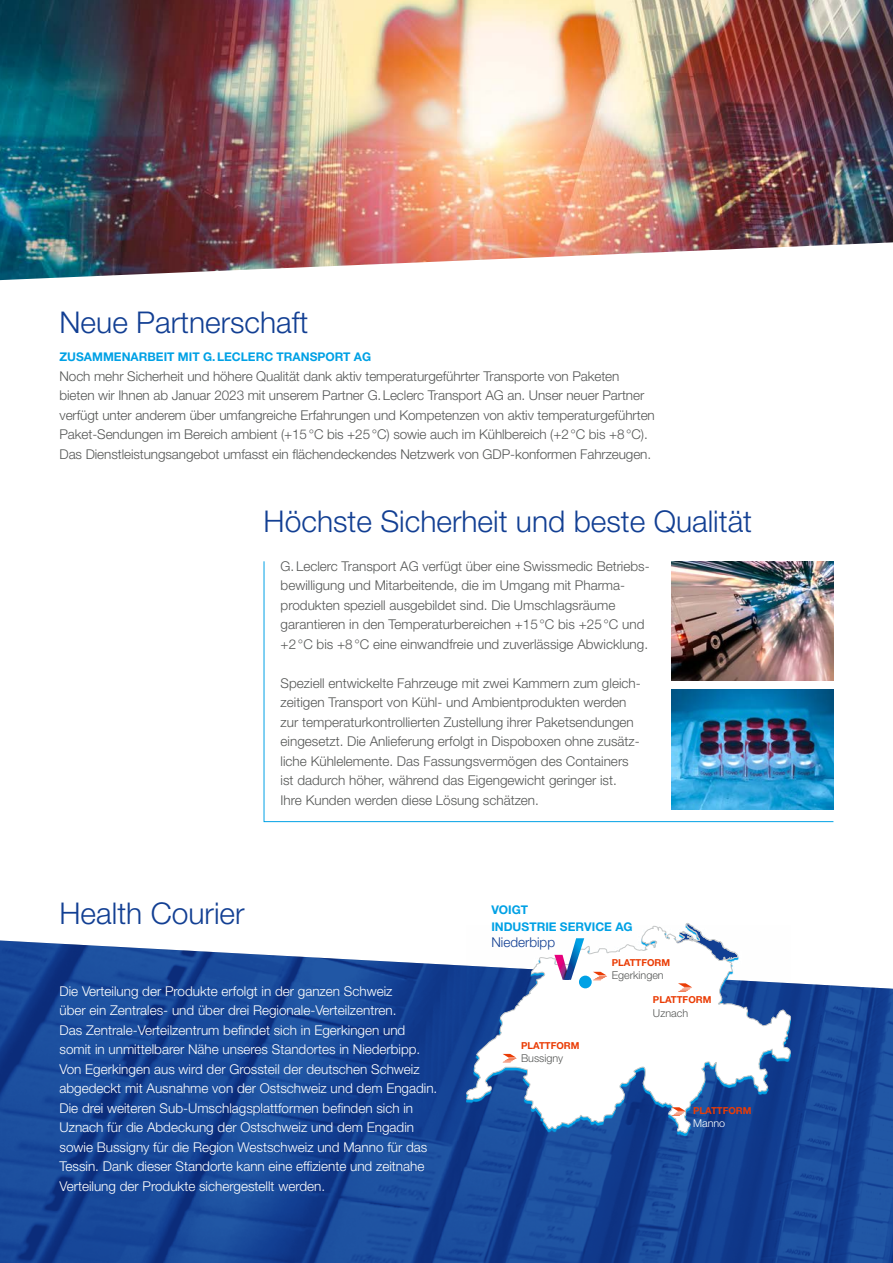
<style>
.page{position:relative;width:893px;height:1263px;background:#fff}
.page>*{position:absolute;margin:0;border:0;box-sizing:border-box;transform-origin:0 0}
.t1{font:300 30px "Helvetica Neue LT Std";color:#123f93}
.t2{font:300 13.5px/19.5px "Helvetica Neue LT Std";color:#555756}
.t3{font:300 13.5px/19.5px "Helvetica Neue LT Std";color:#fff}
.t4{font:300 13.5px "Helvetica Neue LT Std";color:#123f93}
.t5{font:700 12px/16.5px "Helvetica Neue LT Std";color:#00a1e5}
.t6{font:300 10.8px "Helvetica Neue LT Std";color:#555756}
.t7{font:300 10.8px "Helvetica Neue LT Std";color:#fff}
.t8{font:700 9.6px "Helvetica Neue LT Std";color:#ea3c05}
</style>
<div class="page">
<img style="left:0;top:940px;width:893px;height:323px">
<img style="left:0;top:0;width:893px;height:280px">
<svg style="left:263px;top:561px;width:571px;height:261px"></svg>
<svg style="left:465px;top:923px;width:326px;height:211px"></svg>
<svg style="left:554px;top:938px;width:30px;height:42px"></svg>
<svg style="left:595px;top:969px;width:13px;height:13px"></svg>
<div style="left:676px;top:980px;width:12px;height:13px;background:#fff;border-radius:50%"></div>
<div style="left:672px;top:1105px;width:13px;height:13px;background:#fff;border-radius:50%"></div>
<svg style="left:503px;top:1051px;width:12px;height:12px"></svg>
<div style="left:607px;top:955px;width:64px;height:29px;background:#fff"></div>
<svg style="left:678px;top:983px;width:14px;height:9px"></svg>
<svg style="left:672px;top:1107px;width:14px;height:9px"></svg>
<svg style="left:502px;top:1054px;width:15px;height:8px"></svg>
<svg style="left:593px;top:972px;width:14px;height:8px"></svg>
<div style="left:579px;top:976px;width:13px;height:12px;background:#00a1e5;border-radius:50%"></div>
<img style="left:672px;top:690px;width:161px;height:119px">
<img style="left:672px;top:561px;width:161px;height:119px">
<h1 class="t1" style="left:60px;top:304px;width:250px">Neue Partnerschaft</h1>
<p class="t5" style="left:60px;top:349px;width:313px">ZUSAMMENARBEIT MIT G.LECLERC TRANSPORT AG</p>
<p class="t2" style="left:60px;top:366px;width:597px">Noch mehr Sicherheit und höhere Qualität dank aktiv temperaturgeführter Transporte von Paketen bieten wir Ihnen ab Januar 2023 mit unserem Partner G.Leclerc Transport AG an. Unser neuer Partner verfügt unter anderem über umfangreiche Erfahrungen und Kompetenzen von aktiv temperaturgeführten Paket-Sendungen im Bereich ambient (+15°C bis +25°C) sowie auch im Kühlbereich (+2°C bis +8°C).<br>Das Dienstleistungsangebot umfasst ein flächendeckendes Netzwerk von GDP-konformen Fahrzeugen.</p>
<h1 class="t1" style="left:264px;top:503px;width:490px">Höchste Sicherheit und beste Qualität</h1>
<p class="t2" style="left:281px;top:556px;width:371px">G.Leclerc Transport AG verfügt über eine Swissmedic Betriebs&shy;bewilligung und Mitarbeitende, die im Umgang mit Pharma&shy;produkten speziell ausgebildet sind. Die Umschlagsräume garantieren in den Temperaturbereichen +15°C bis +25°C und +2°C bis +8°C eine einwandfreie und zuverlässige Abwicklung.</p>
<p class="t2" style="left:281px;top:673px;width:360px">Speziell entwickelte Fahrzeuge mit zwei Kammern zum gleich&shy;zeitigen Transport von Kühl- und Ambientprodukten werden zur temperaturkontrollierten Zustellung ihrer Paketsendungen eingesetzt. Die Anlieferung erfolgt in Dispoboxen ohne zusätz&shy;liche Kühlelemente. Das Fassungsvermögen des Containers ist dadurch höher, während das Eigengewicht geringer ist.<br>Ihre Kunden werden diese Lösung schätzen.</p>
<h1 class="t1" style="left:60px;top:895px;width:187px">Health Courier</h1>
<p class="t3" style="left:60px;top:981px;width:379px">Die Verteilung der Produkte erfolgt in der ganzen Schweiz<br>über ein Zentrales- und über drei Regionale-Verteilzentren.<br>Das Zentrale-Verteilzentrum befindet sich in Egerkingen und somit in unmittelbarer Nähe unseres Standortes in Niederbipp.<br>Von Egerkingen aus wird der Grossteil der deutschen Schweiz abgedeckt mit Ausnahme von der Ostschweiz und dem Engadin.<br>Die drei weiteren Sub-Umschlagsplattformen befinden sich in Uznach für die Abdeckung der Ostschweiz und dem Engadin sowie Bussigny für die Region Westschweiz und Manno für das Tessin. Dank dieser Standorte kann eine effiziente und zeitnahe Verteilung der Produkte sichergestellt werden.</p>
<p class="t5" style="left:491px;top:901px;width:143px">VOIGT<br>INDUSTRIE SERVICE AG</p>
<p class="t4" style="left:491px;top:934px;width:65px">Niederbipp</p>
<p class="t8" style="left:612px;top:957px;width:60px">PLATTFORM</p>
<p class="t6" style="left:612px;top:969px;width:54px">Egerkingen</p>
<p class="t8" style="left:653px;top:994px;width:60px">PLATTFORM</p>
<p class="t6" style="left:653px;top:1006px;width:37px">Uznach</p>
<p class="t8" style="left:521px;top:1039px;width:60px">PLATTFORM</p>
<p class="t6" style="left:521px;top:1051px;width:44px">Bussigny</p>
<p class="t8" style="left:693px;top:1104px;width:60px">PLATTFORM</p>
<p class="t7" style="left:693px;top:1116px;width:34px">Manno</p>
</div>
